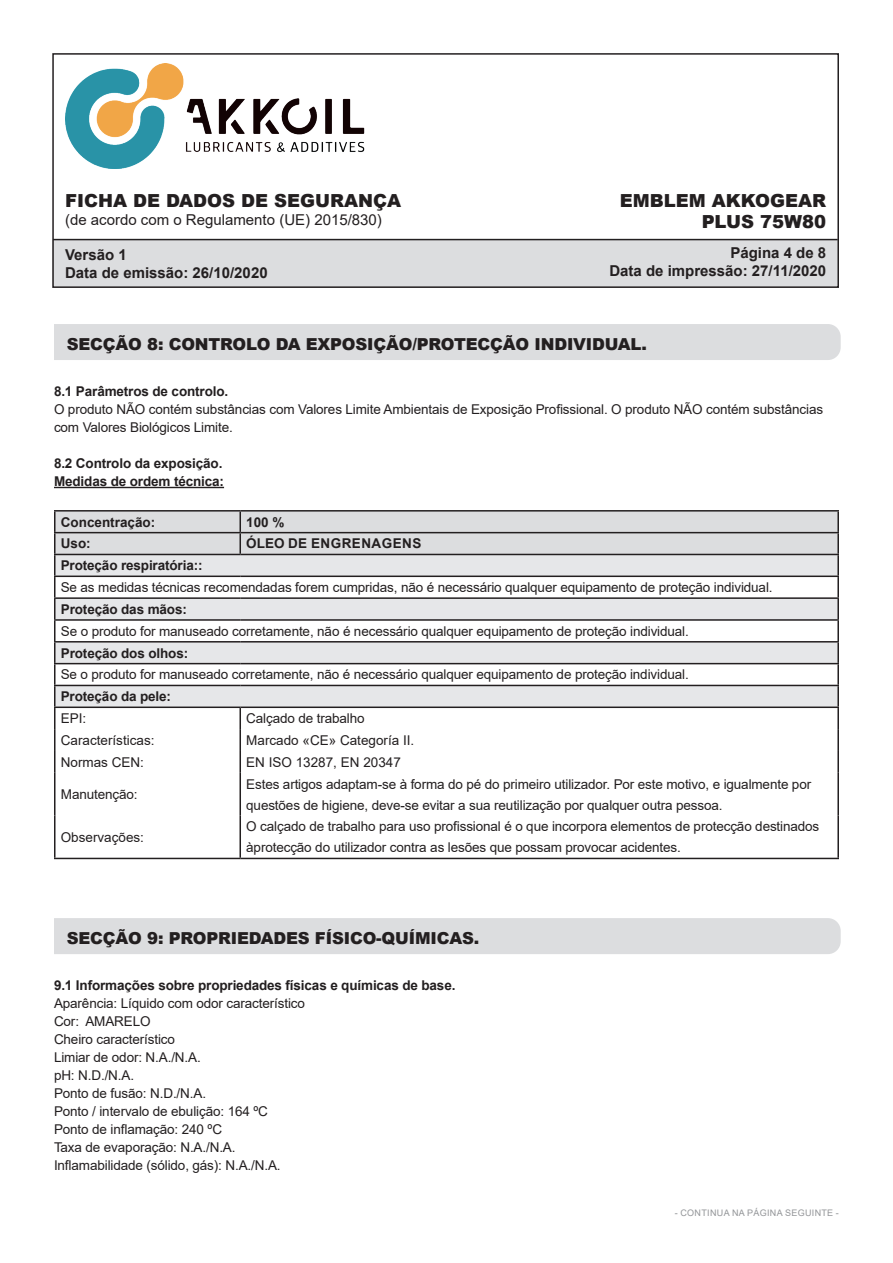
<style>
.page{position:relative;width:893px;height:1263px;background:#fff}
.page>*{position:absolute;margin:0;border:0;box-sizing:border-box;transform-origin:0 0}
.t1{font:900 18px/21.6px "Arial";color:#231f20;text-align:right}
.t2{font:900 16.5px "Arial";letter-spacing:-.01em;color:#231f20}
.t3{font:700 15px/18px "Arial";color:#231f20}
.t4{font:15px "Arial";color:#231f20}
.t5{font:13.5px/18px "Arial";letter-spacing:-.01em;color:#231f20}
.t6{font:700 13.5px/18px "Arial";letter-spacing:-.01em;color:#231f20}
.t7{font:700 13.5px "Arial";letter-spacing:.035em;color:#231f20}
.t8{font:9px "Arial";letter-spacing:.035em;color:#939598}
</style>
<div class="page">
<div style="left:52px;top:240px;width:787px;height:48px;background:#dcdddf"></div>
<div style="left:52px;top:53px;width:787px;height:235px;border:2px solid #231f20"></div>
<img style="left:65px;top:64px;width:300px;height:104px">
<hr style="left:53px;top:239px;width:785px;height:1px;background:#231f20">
<hr style="left:54px;top:487px;width:170px;height:1px;background:#231f20">
<div style="left:54px;top:324px;width:787px;height:36px;background:#dcdddf"></div>
<svg style="left:56px;top:512px;width:781px;height:42px;background:#d8d9db"></svg>
<svg style="left:56px;top:555px;width:781px;height:151px;fill:#e6e7e9"></svg>
<hr style="left:54px;top:510px;width:186px;height:2px;background:#231f20">
<hr style="left:54px;top:512px;width:2px;height:20px;background:#231f20">
<hr style="left:240px;top:510px;width:599px;height:2px;background:#231f20">
<hr style="left:239px;top:512px;width:2px;height:20px;background:#231f20">
<hr style="left:837px;top:512px;width:2px;height:20px;background:#231f20">
<hr style="left:54px;top:532px;width:186px;height:1px;background:#231f20">
<hr style="left:54px;top:533px;width:2px;height:21px;background:#231f20">
<hr style="left:240px;top:532px;width:599px;height:1px;background:#231f20">
<hr style="left:239px;top:533px;width:2px;height:21px;background:#231f20">
<hr style="left:837px;top:533px;width:2px;height:21px;background:#231f20">
<hr style="left:54px;top:554px;width:186px;height:1px;background:#231f20">
<hr style="left:54px;top:555px;width:2px;height:20px;background:#231f20">
<hr style="left:240px;top:554px;width:599px;height:1px;background:#231f20">
<hr style="left:837px;top:555px;width:2px;height:20px;background:#231f20">
<hr style="left:54px;top:575px;width:186px;height:2px;background:#231f20">
<hr style="left:54px;top:577px;width:2px;height:20px;background:#231f20">
<hr style="left:240px;top:575px;width:599px;height:2px;background:#231f20">
<hr style="left:837px;top:577px;width:2px;height:20px;background:#231f20">
<hr style="left:54px;top:597px;width:186px;height:2px;background:#231f20">
<hr style="left:54px;top:599px;width:2px;height:20px;background:#231f20">
<hr style="left:240px;top:597px;width:599px;height:2px;background:#231f20">
<hr style="left:837px;top:599px;width:2px;height:20px;background:#231f20">
<hr style="left:54px;top:619px;width:186px;height:2px;background:#231f20">
<hr style="left:54px;top:621px;width:2px;height:20px;background:#231f20">
<hr style="left:240px;top:619px;width:599px;height:2px;background:#231f20">
<hr style="left:837px;top:621px;width:2px;height:20px;background:#231f20">
<hr style="left:54px;top:641px;width:186px;height:1px;background:#231f20">
<hr style="left:54px;top:642px;width:2px;height:21px;background:#231f20">
<hr style="left:240px;top:641px;width:599px;height:1px;background:#231f20">
<hr style="left:837px;top:642px;width:2px;height:21px;background:#231f20">
<hr style="left:54px;top:663px;width:186px;height:1px;background:#231f20">
<hr style="left:54px;top:664px;width:2px;height:21px;background:#231f20">
<hr style="left:240px;top:663px;width:599px;height:1px;background:#231f20">
<hr style="left:837px;top:664px;width:2px;height:21px;background:#231f20">
<hr style="left:54px;top:685px;width:186px;height:1px;background:#231f20">
<hr style="left:54px;top:686px;width:2px;height:20px;background:#231f20">
<hr style="left:240px;top:685px;width:599px;height:1px;background:#231f20">
<hr style="left:837px;top:686px;width:2px;height:20px;background:#231f20">
<hr style="left:54px;top:706px;width:186px;height:2px;background:#231f20">
<hr style="left:54px;top:708px;width:2px;height:21px;background:#231f20">
<hr style="left:240px;top:706px;width:599px;height:2px;background:#231f20">
<hr style="left:239px;top:708px;width:2px;height:21px;background:#231f20">
<hr style="left:837px;top:708px;width:2px;height:21px;background:#231f20">
<hr style="left:54px;top:729px;width:2px;height:22px;background:#231f20">
<hr style="left:239px;top:729px;width:2px;height:22px;background:#231f20">
<hr style="left:837px;top:729px;width:2px;height:22px;background:#231f20">
<hr style="left:54px;top:751px;width:2px;height:22px;background:#231f20">
<hr style="left:239px;top:751px;width:2px;height:22px;background:#231f20">
<hr style="left:837px;top:751px;width:2px;height:22px;background:#231f20">
<hr style="left:54px;top:773px;width:2px;height:43px;background:#231f20">
<hr style="left:239px;top:773px;width:2px;height:43px;background:#231f20">
<hr style="left:837px;top:773px;width:2px;height:43px;background:#231f20">
<hr style="left:54px;top:816px;width:2px;height:42px;background:#231f20">
<hr style="left:239px;top:816px;width:2px;height:42px;background:#231f20">
<hr style="left:837px;top:816px;width:2px;height:42px;background:#231f20">
<hr style="left:54px;top:858px;width:186px;height:1px;background:#231f20">
<hr style="left:240px;top:858px;width:599px;height:1px;background:#231f20">
<div style="left:54px;top:918px;width:787px;height:36px;background:#dcdddf"></div>
<h1 class="t1" style="left:65px;top:189px;width:338px">FICHA DE DADOS DE SEGURANÇA</h1>
<p class="t4" style="left:65px;top:209px;width:318px">(de acordo com o Regulamento (UE) 2015/830)</p>
<p class="t3" style="left:65px;top:246px;width:204px">Versão 1<br>Data de emissão: 26/10/2020</p>
<p class="t3" style="left:609px;top:244px;width:218px;text-align:right">Página 4 de 8<br>Data de impressão: 27/11/2020</p>
<h1 class="t1" style="left:620px;top:189px;width:208px">EMBLEM AKKOGEAR<br>PLUS 75W80</h1>
<p class="t2" style="left:67px;top:332px;width:582px">SECÇÃO 8: CONTROLO DA EXPOSIÇÃO/PROTECÇÃO INDIVIDUAL.</p>
<p class="t6" style="left:54px;top:382px;width:176px">8.1 Parâmetros de controlo.</p>
<p class="t5" style="left:54px;top:400px;width:771px">O produto NÃO contém substâncias com Valores Limite Ambientais de Exposição Profissional. O produto NÃO contém substâncias com Valores Biológicos Limite.</p>
<p class="t6" style="left:54px;top:454px;width:172px">8.2 Controlo da exposição.<br>Medidas de ordem técnica:</p>
<p class="t6" style="left:61px;top:513px;width:96px">Concentração:</p>
<p class="t6" style="left:246px;top:513px;width:40px">100 %</p>
<p class="t6" style="left:61px;top:535px;width:31px">Uso:</p>
<p class="t7" style="left:246px;top:534px;width:177px">ÓLEO DE ENGRENAGENS</p>
<p class="t6" style="left:61px;top:557px;width:143px">Proteção respiratória::</p>
<p class="t5" style="left:61px;top:578px;width:713px">Se as medidas técnicas recomendadas forem cumpridas, não é necessário qualquer equipamento de proteção individual.</p>
<p class="t6" style="left:61px;top:600px;width:128px">Proteção das mãos:</p>
<p class="t5" style="left:61px;top:622px;width:630px">Se o produto for manuseado corretamente, não é necessário qualquer equipamento de proteção individual.</p>
<p class="t6" style="left:61px;top:644px;width:129px">Proteção dos olhos:</p>
<p class="t5" style="left:61px;top:666px;width:629px">Se o produto for manuseado corretamente, não é necessário qualquer equipamento de proteção individual.</p>
<p class="t6" style="left:61px;top:688px;width:112px">Proteção da pele:</p>
<p class="t5" style="left:61px;top:709px;width:27px">EPI:</p>
<p class="t5" style="left:246px;top:709px;width:120px">Calçado de trabalho</p>
<p class="t5" style="left:61px;top:731px;width:95px">Características:</p>
<p class="t5" style="left:246px;top:731px;width:170px">Marcado «CE» Categoría II.</p>
<p class="t5" style="left:61px;top:753px;width:85px">Normas CEN:</p>
<p class="t5" style="left:246px;top:753px;width:156px">EN ISO 13287, EN 20347</p>
<p class="t5" style="left:61px;top:785px;width:78px">Manutenção:</p>
<p class="t5" style="left:246px;top:773px;width:566px;line-height:21px">Estes artigos adaptam-se à forma do pé do primeiro utilizador. Por este motivo, e igualmente por questões de higiene, deve-se evitar a sua reutilização por qualquer outra pessoa.</p>
<p class="t5" style="left:61px;top:828px;width:85px">Observações:</p>
<p class="t5" style="left:246px;top:816px;width:575px;line-height:21px">O calçado de trabalho para uso profissional é o que incorpora elementos de protecção destinados àprotecção do utilizador contra as lesões que possam provocar acidentes.</p>
<p class="t2" style="left:67px;top:926px;width:414px">SECÇÃO 9: PROPRIEDADES FÍSICO-QUÍMICAS.</p>
<p class="t6" style="left:54px;top:976px;width:403px">9.1 Informações sobre propriedades físicas e químicas de base.</p>
<p class="t5" style="left:54px;top:994px;width:253px">Aparência: Líquido com odor característico<br>Cor: AMARELO<br>Cheiro característico<br>Limiar de odor: N.A./N.A.<br>pH: N.D./N.A.<br>Ponto de fusão: N.D./N.A.<br>Ponto / intervalo de ebulição: 164 ºC<br>Ponto de inflamação: 240 ºC<br>Taxa de evaporação: N.A./N.A.<br>Inflamabilidade (sólido, gás): N.A./N.A.</p>
<p class="t8" style="left:675px;top:1206px;width:166px">- CONTINUA NA PÁGINA SEGUINTE -</p>
</div>
